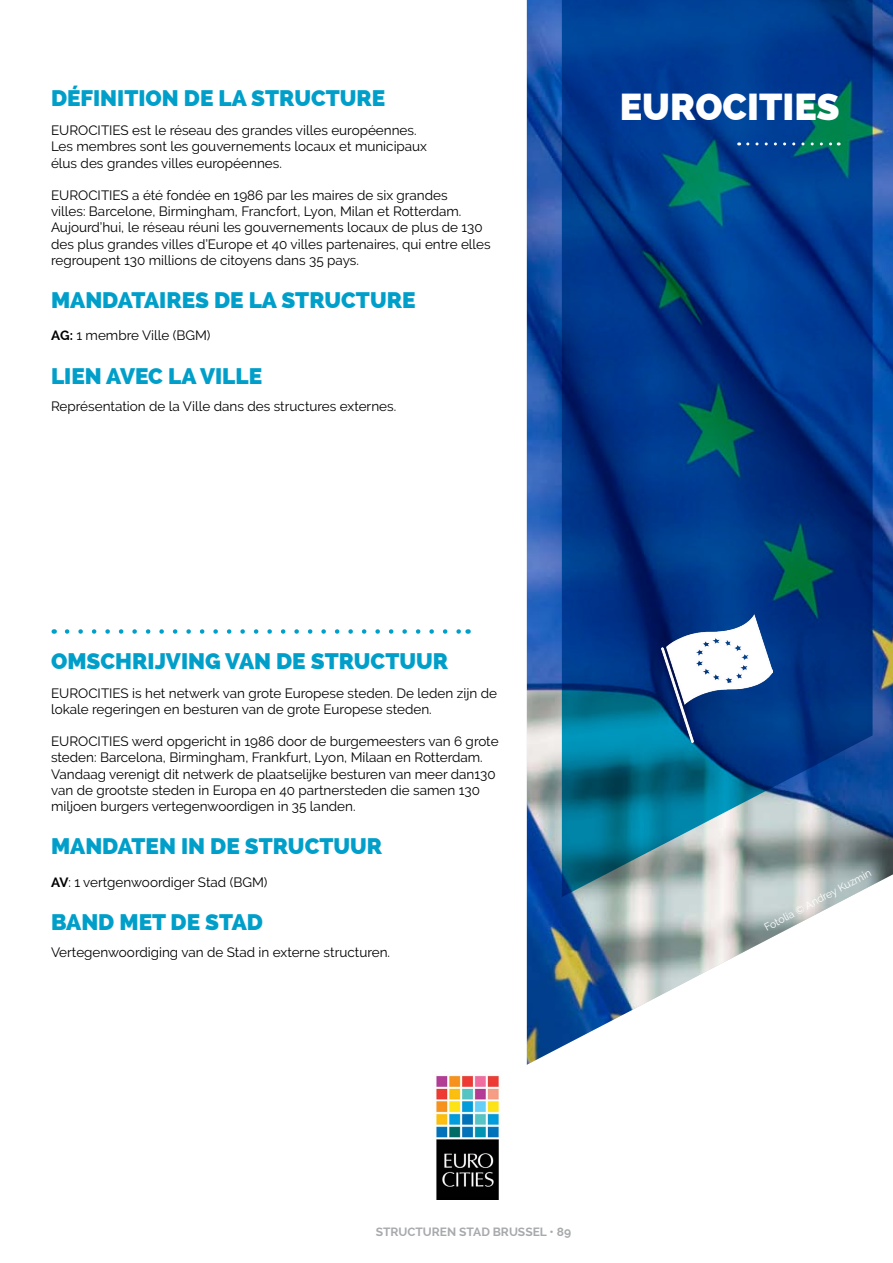
<style>
.page{position:relative;width:893px;height:1263px;background:#fff}
.page>*{position:absolute;margin:0;border:0;box-sizing:border-box;transform-origin:0 0}
.t1{font:800 37.5px "Raleway";color:#fff}
.t2{font:800 22.5px "Raleway";color:#009fca}
.t3{font:13.5px/16.2px "Raleway";color:#000}
.t4{font:700 12px "Raleway";color:#a7a9ac}
.t5{font:10.5px "Raleway";color:#fff}
.s1{font-weight:700}
</style>
<div class="page">
<img style="left:527px;top:0;width:366px;height:1065px">
<svg style="left:562px;top:0;width:311px;height:897px;background:#0d488b"></svg>
<svg style="left:67px;top:629px;width:394px;height:5px"></svg>
<img style="left:662px;top:614px;width:111px;height:128px">
<img style="left:436px;top:1075px;width:64px;height:124px">
<svg style="left:748px;top:142px;width:91px;height:3px"></svg>
<h2 class="t2" style="left:51px;top:85px;width:336px">DÉFINITION DE LA STRUCTURE</h2>
<p class="t3" style="left:51px;top:122px;width:378px">EUROCITIES est le réseau des grandes villes européennes.<br>Les membres sont les gouvernements locaux et municipaux élus des grandes villes européennes.</p>
<p class="t3" style="left:51px;top:187px;width:441px">EUROCITIES a été fondée en 1986 par les maires de six grandes<br>villes: Barcelone, Birmingham, Francfort, Lyon, Milan et Rotterdam.<br>Aujourd’hui, le réseau réuni les gouvernements locaux de plus de 130 des plus grandes villes d’Europe et 40 villes partenaires, qui entre elles regroupent 130 millions de citoyens dans 35 pays.</p>
<h2 class="t2" style="left:51px;top:287px;width:366px">MANDATAIRES DE LA STRUCTURE</h2>
<p class="t3" style="left:51px;top:327px;width:161px"><span class="s1">AG:</span> 1 membre Ville (BGM)</p>
<h2 class="t2" style="left:51px;top:363px;width:213px">LIEN AVEC LA VILLE</h2>
<p class="t3" style="left:51px;top:398px;width:347px">Représentation de la Ville dans des structures externes.</p>
<h2 class="t2" style="left:51px;top:648px;width:399px">OMSCHRIJVING VAN DE STRUCTUUR</h2>
<p class="t3" style="left:51px;top:685px;width:447px">EUROCITIES is het netwerk van grote Europese steden. De leden zijn de lokale regeringen en besturen van de grote Europese steden.</p>
<p class="t3" style="left:51px;top:733px;width:449px">EUROCITIES werd opgericht in 1986 door de burgemeesters van 6 grote steden: Barcelona, Birmingham, Frankfurt, Lyon, Milaan en Rotterdam.<br>Vandaag verenigt dit netwerk de plaatselijke besturen van meer dan130 van de grootste steden in Europa en 40 partnersteden die samen 130 miljoen burgers vertegenwoordigen in 35 landen.</p>
<h2 class="t2" style="left:51px;top:833px;width:333px">MANDATEN IN DE STRUCTUUR</h2>
<p class="t3" style="left:51px;top:874px;width:218px"><span class="s1">AV</span>: 1 vertgenwoordiger Stad (BGM)</p>
<h2 class="t2" style="left:51px;top:909px;width:213px">BAND MET DE STAD</h2>
<p class="t3" style="left:51px;top:944px;width:341px">Vertegenwoordiging van de Stad in externe structuren.</p>
<h1 class="t1" style="left:620px;top:85px;width:221px">EUROCITIES</h1>
<p class="t5" style="left:762px;top:923px;width:121px;rotate:-28deg">Fotolia © Andrey Kuzmin</p>
<p class="t4" style="left:376px;top:1225px;width:197px">STRUCTUREN STAD BRUSSEL • 89</p>
</div>
